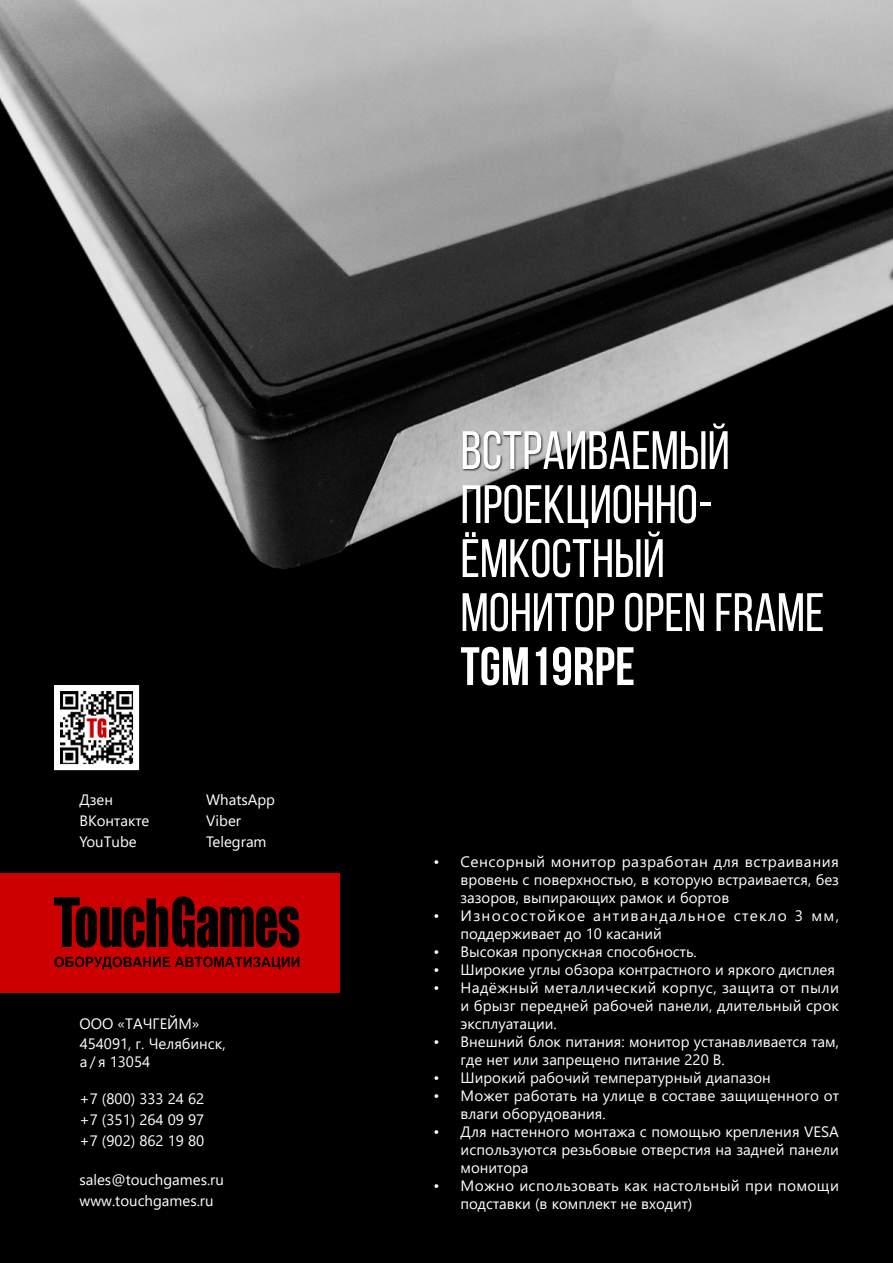
<style>
.page{position:relative;width:893px;height:1263px;background:#000}
.page>*{position:absolute;margin:0;border:0;box-sizing:border-box;transform-origin:0 0}
.t1{font:54px/54px "Bebas Neue";color:#fff}
.t2{font:700 54px "Bebas Neue";color:#fff}
.t3{font:15px/18px "Segoe UI";color:#fff}
.t4{font:15px/18px "Segoe UI";letter-spacing:.02em;color:#fff}
.t5{font:15px/18px "Segoe UI";letter-spacing:.085em;color:#fff}
</style>
<div class="page">
<div style="left:0;top:873px;width:340px;height:119px;background:#c00"></div>
<svg style="left:54px;top:896px;width:245px;height:52px"></svg>
<svg style="left:54px;top:957px;width:245px;height:12px"></svg>
<img style="left:0;top:0;width:893px;height:569px">
<svg style="left:54px;top:685px;width:86px;height:86px"></svg>
<div style="left:461px;top:424px;width:365px;height:265px;background:#000"></div>
<p class="t3" style="left:80px;top:789px;width:35px">Дзен</p>
<p class="t3" style="left:80px;top:810px;width:71px">ВКонтакте</p>
<p class="t3" style="left:80px;top:832px;width:59px">YouTube</p>
<p class="t3" style="left:206px;top:787px;width:70px;line-height:21.3px">WhatsApp<br>Viber</p>
<p class="t3" style="left:206px;top:832px;width:62px">Telegram</p>
<p class="t3" style="left:80px;top:1013px;width:148px;line-height:19.6px">ООО «ТАЧГЕЙМ»<br>454091, г. Челябинск,</p>
<p class="t3" style="left:80px;top:1051px;width:72px">а / я 13054</p>
<p class="t3" style="left:80px;top:1088px;width:126px">+7 (800) 333 24 62</p>
<p class="t3" style="left:80px;top:1131px;width:126px">+7 (902) 862 19 80</p>
<p class="t3" style="left:80px;top:1109px;width:126px">+7 (351) 264 09 97</p>
<p class="t3" style="left:80px;top:1169px;width:146px">sales@touchgames.ru</p>
<p class="t3" style="left:80px;top:1190px;width:136px">www.touchgames.ru</p>
<h1 class="t1" style="left:460px;top:423px;width:365px">ВСТРАИВАЕМЫЙ<br>ПРОЕКЦИОННО-<br>ЁМКОСТНЫЙ<br>МОНИТОР OPEN FRAME</h1>
<h1 class="t2" style="left:460px;top:637px;width:176px">TGM19RPE</h1>
<p class="t3" style="left:460px;top:851px;width:380px;text-align:justify;text-indent:-27px">• Сенсорный монитор разработан для встраивания вровень с поверхностью, в которую встраивается, без зазоров, выпирающих рамок и бортов</p>
<p class="t5" style="left:460px;top:905px;width:380px;text-indent:-27px">• Износостойкое антивандальное стекло 3 мм, поддерживает до 10 касаний</p>
<p class="t3" style="left:433px;top:941px;width:265px">• Высокая пропускная способность.</p>
<p class="t3" style="left:433px;top:959px;width:403px">• Широкие углы обзора контрастного и яркого дисплея</p>
<p class="t3" style="left:460px;top:977px;width:380px;text-align:justify;text-indent:-27px">• Надёжный металлический корпус, защита от пыли и брызг передней рабочей панели, длительный срок эксплуатации.</p>
<p class="t3" style="left:460px;top:1031px;width:380px;text-indent:-27px">• Внешний блок питания: монитор устанавливается там, где нет или запрещено питание 220 В.</p>
<p class="t3" style="left:433px;top:1067px;width:339px">• Широкий рабочий температурный диапазон</p>
<p class="t3" style="left:460px;top:1085px;width:380px;text-indent:-27px">• Может работать на улице в составе защищенного от влаги оборудования.</p>
<p class="t3" style="left:460px;top:1121px;width:380px;text-align:justify;text-indent:-27px">• Для настенного монтажа с помощью крепления VESA используются резьбовые отверстия на задней панели монитора</p>
<p class="t4" style="left:460px;top:1175px;width:380px;text-indent:-27px">• Можно использовать как настольный при помощи подставки (в комплект не входит)</p>
</div>
